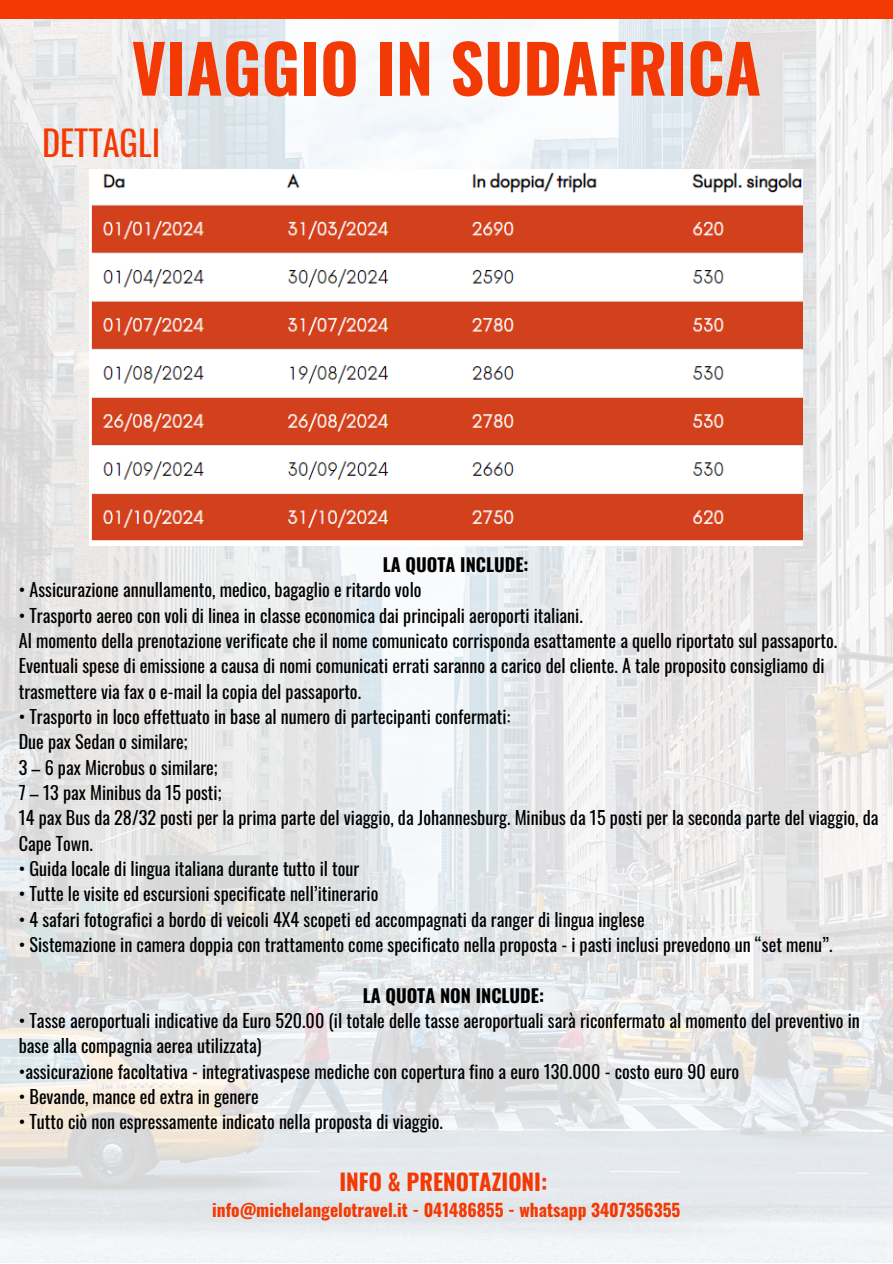
<style>
.page{position:relative;width:893px;height:1264px;background:#fff}
.page>*{position:absolute;margin:0;border:0;box-sizing:border-box;transform-origin:0 0}
.t1{font:700 66.3px "Oswald";color:#f33904}
.t2{font:34.5px "Oswald";color:#f33904}
.t3{font:700 22.65px "Oswald";color:#f33904}
.t4{font:18.15px/25.3px "Oswald";color:#000}
.t5{font:700 18.15px "Oswald";color:#000}
.t6{font:700 17.4px "Oswald";color:#f33904}
</style>
<div class="page">
<img style="left:0;top:19px;width:892px;height:1243px">
<div style="left:0;top:0;width:892px;height:19px;background:#f33904"></div>
<img style="left:89px;top:169px;width:713px;height:376px">
<p class="t1" style="left:131px;top:17px;width:631px">VIAGGIO IN SUDAFRICA</p>
<p class="t2" style="left:42px;top:115px;width:120px">DETTAGLI</p>
<p class="t5" style="left:383px;top:550px;width:147px">LA QUOTA INCLUDE:</p>
<p class="t4" style="left:19px;top:576px;width:404px">• Assicurazione annullamento, medico, bagaglio e ritardo volo</p>
<p class="t4" style="left:19px;top:601px;width:565px">• Trasporto aereo con voli di linea in classe economica dai principali aeroporti italiani.</p>
<p class="t4" style="left:19px;top:627px;width:819px">Al momento della prenotazione verificate che il nome comunicato corrisponda esattamente a quello riportato sul passaporto.<br>Eventuali spese di emissione a causa di nomi comunicati errati saranno a carico del cliente. A tale proposito consigliamo di trasmettere via fax o e-mail la copia del passaporto.</p>
<p class="t4" style="left:19px;top:703px;width:493px">• Trasporto in loco effettuato in base al numero di partecipanti confermati:</p>
<p class="t4" style="left:19px;top:728px;width:171px">Due pax Sedan o similare;</p>
<p class="t4" style="left:19px;top:753px;width:200px">3 – 6 pax Microbus o similare;</p>
<p class="t4" style="left:19px;top:779px;width:204px">7 – 13 pax Minibus da 15 posti;</p>
<p class="t4" style="left:19px;top:804px;width:861px">14 pax Bus da 28/32 posti per la prima parte del viaggio, da Johannesburg. Minibus da 15 posti per la seconda parte del viaggio, da<br>Cape Town.</p>
<p class="t4" style="left:19px;top:855px;width:342px">• Guida locale di lingua italiana durante tutto il tour</p>
<p class="t4" style="left:19px;top:880px;width:361px">• Tutte le visite ed escursioni specificate nell’itinerario</p>
<p class="t4" style="left:19px;top:905px;width:627px">• 4 safari fotografici a bordo di veicoli 4X4 scopeti ed accompagnati da ranger di lingua inglese</p>
<p class="t4" style="left:19px;top:931px;width:815px">• Sistemazione in camera doppia con trattamento come specificato nella proposta - i pasti inclusi prevedono un “set menu”.</p>
<p class="t5" style="left:362px;top:981px;width:183px">LA QUOTA NON INCLUDE:</p>
<p class="t4" style="left:19px;top:1007px;width:842px">• Tasse aeroportuali indicative da Euro 520.00 (il totale delle tasse aeroportuali sarà riconfermato al momento del preventivo in base alla compagnia aerea utilizzata)</p>
<p class="t4" style="left:19px;top:1057px;width:722px">•assicurazione facoltativa - integrativaspese mediche con copertura fino a euro 130.000 - costo euro 90 euro</p>
<p class="t4" style="left:19px;top:1083px;width:241px">• Bevande, mance ed extra in genere</p>
<p class="t4" style="left:19px;top:1108px;width:425px">• Tutto ciò non espressamente indicato nella proposta di viaggio.</p>
<p class="t3" style="left:339px;top:1163px;width:209px">INFO &amp; PRENOTAZIONI:</p>
<p class="t6" style="left:212px;top:1195px;width:469px">info@michelangelotravel.it - 041486855 - whatsapp 3407356355</p>
</div>
